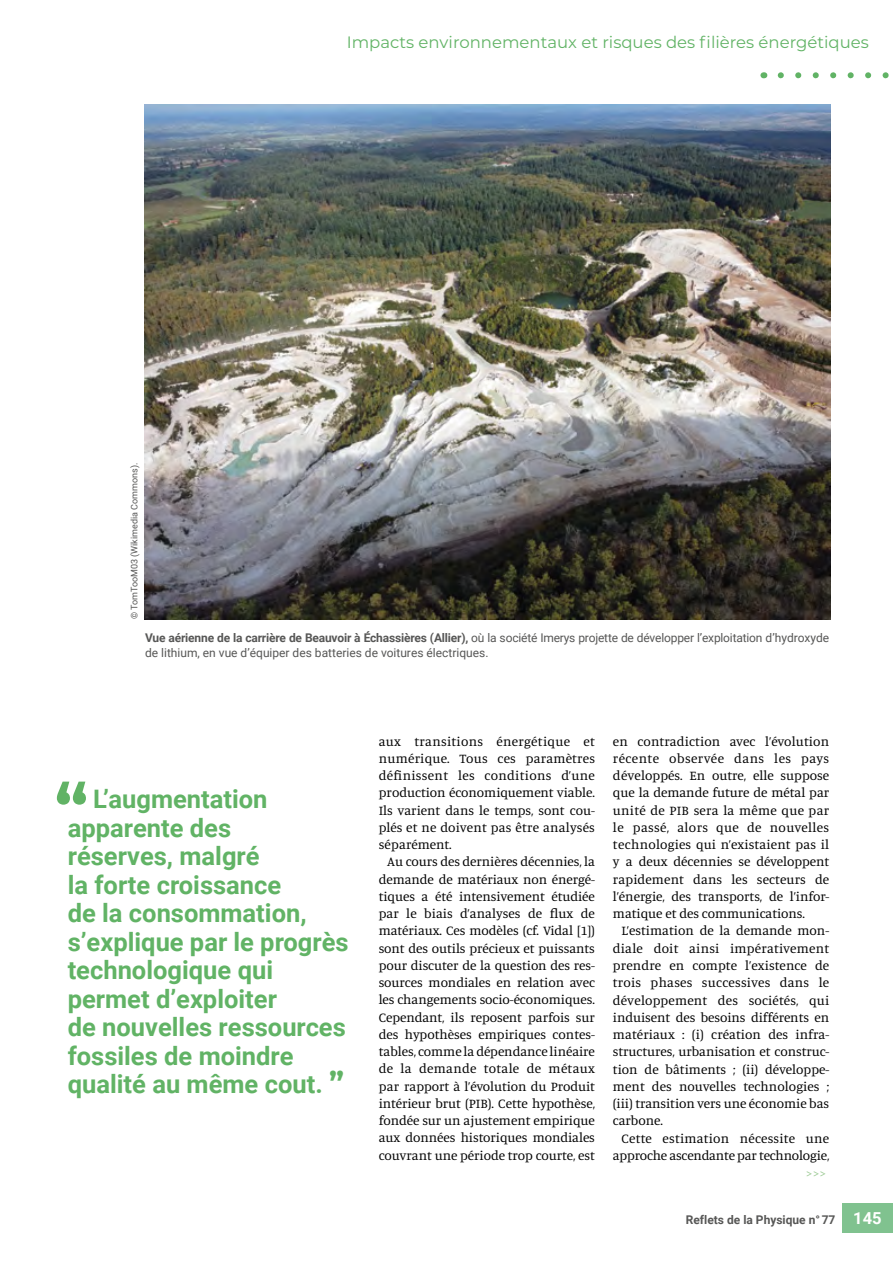
<style>
.page{position:relative;width:893px;height:1263px;background:#fff}
.page>*{position:absolute;margin:0;border:0;box-sizing:border-box;transform-origin:0 0}
.t1{font:700 25.5px/28.5px "Roboto";color:#61b365}
.t2{font:16.5px "Montserrat";color:#61b365}
.t3{font:13.5px/17.2px "Manuale";letter-spacing:-.005em;color:#000;text-align:justify}
.t4{font:13.5px "Manuale";color:#9cca94}
.t5{font:12px/15px "Roboto";color:#575756}
.t6{font:700 12px "Roboto";color:#575756}
.t7{font:9px "Roboto";color:#575756}
.s1{font-weight:700}
.s2{font-family:"Montserrat";font-size:30px}
.s3{font-size:16.5px;color:#fff}
</style>
<div class="page">
<svg style="left:781px;top:72px;width:108px;height:6px"></svg>
<div style="left:842px;top:1203px;width:51px;height:30px;background:#80c28f"></div>
<img style="left:144px;top:105px;width:687px;height:514px">
<svg style="left:57px;top:782px;width:29px;height:23px"></svg>
<p class="t7" style="left:128px;top:619px;width:158px;rotate:-90deg">© TomTooM03 (Wikimedia Commons).</p>
<p class="t2" style="left:347px;top:31px;width:524px">Impacts environnementaux et risques des filières énergétiques</p>
<p class="t5" style="left:145px;top:630px;width:686px"><span class="s1">Vue aérienne de la carrière de Beauvoir à Échassières (Allier),</span> où la société Imerys projette de développer l’exploitation d’hydroxyde de lithium, en vue d’équiper des batteries de voitures électriques.</p>
<h1 class="t1" style="left:68px;top:784px;width:282px;text-indent:25px">L’augmentation apparente des<br>réserves, malgré<br>la forte croissance<br>de la consommation, s’explique par le progrès technologique qui permet d’exploiter<br>de nouvelles ressources fossiles de moindre qualité au même cout. <span class="s2">”</span></h1>
<p class="t3" style="left:379px;top:732px;width:218px">aux transitions énergétique et numérique. Tous ces paramètres définissent les conditions d’une production économiquement viable.<br>Ils varient dans le temps, sont cou&shy;plés et ne doivent pas être analysés séparément.</p>
<p class="t3" style="left:379px;top:853px;width:218px;text-indent:9px">Au cours des dernières décennies, la demande de matériaux non énergé&shy;tiques a été intensivement étudiée par le biais d’analyses de flux de matériaux. Ces modèles (cf. Vidal [1]) sont des outils précieux et puissants pour discuter de la question des res&shy;sources mondiales en relation avec les changements socio-économiques.<br>Cependant, ils reposent parfois sur des hypothèses empiriques contes&shy;tables, comme la dépendance linéaire de la demande totale de métaux par rapport à l’évolution du Produit intérieur brut (PIB). Cette hypothèse, fondée sur un ajustement empirique aux données historiques mondiales couvrant une période trop courte, est</p>
<p class="t3" style="left:613px;top:732px;width:218px">en contradiction avec l’évolution récente observée dans les pays développés. En outre, elle suppose que la demande future de métal par unité de PIB sera la même que par le passé, alors que de nouvelles technologies qui n’existaient pas il y a deux décennies se développent rapidement dans les secteurs de l’énergie, des transports, de l’infor&shy;matique et des communications.</p>
<p class="t3" style="left:613px;top:922px;width:218px;text-indent:9px">L’estimation de la demande mon&shy;diale doit ainsi impérativement prendre en compte l’existence de trois phases successives dans le développement des sociétés, qui induisent des besoins différents en matériaux : (i) création des infra&shy;structures, urbanisation et construc&shy;tion de bâtiments ; (ii) développe&shy;ment des nouvelles technologies ; (iii) transition vers une économie bas carbone.</p>
<p class="t3" style="left:613px;top:1129px;width:218px;text-align:right">Cette estimation nécessite une approche ascendante par technologie,</p>
<p class="t4" style="left:806px;top:1165px;width:22px">&gt;&gt;&gt;</p>
<p class="t6" style="left:686px;top:1211px;width:197px">Reflets de la Physique n° 77 <span class="s3">145</span></p>
</div>
